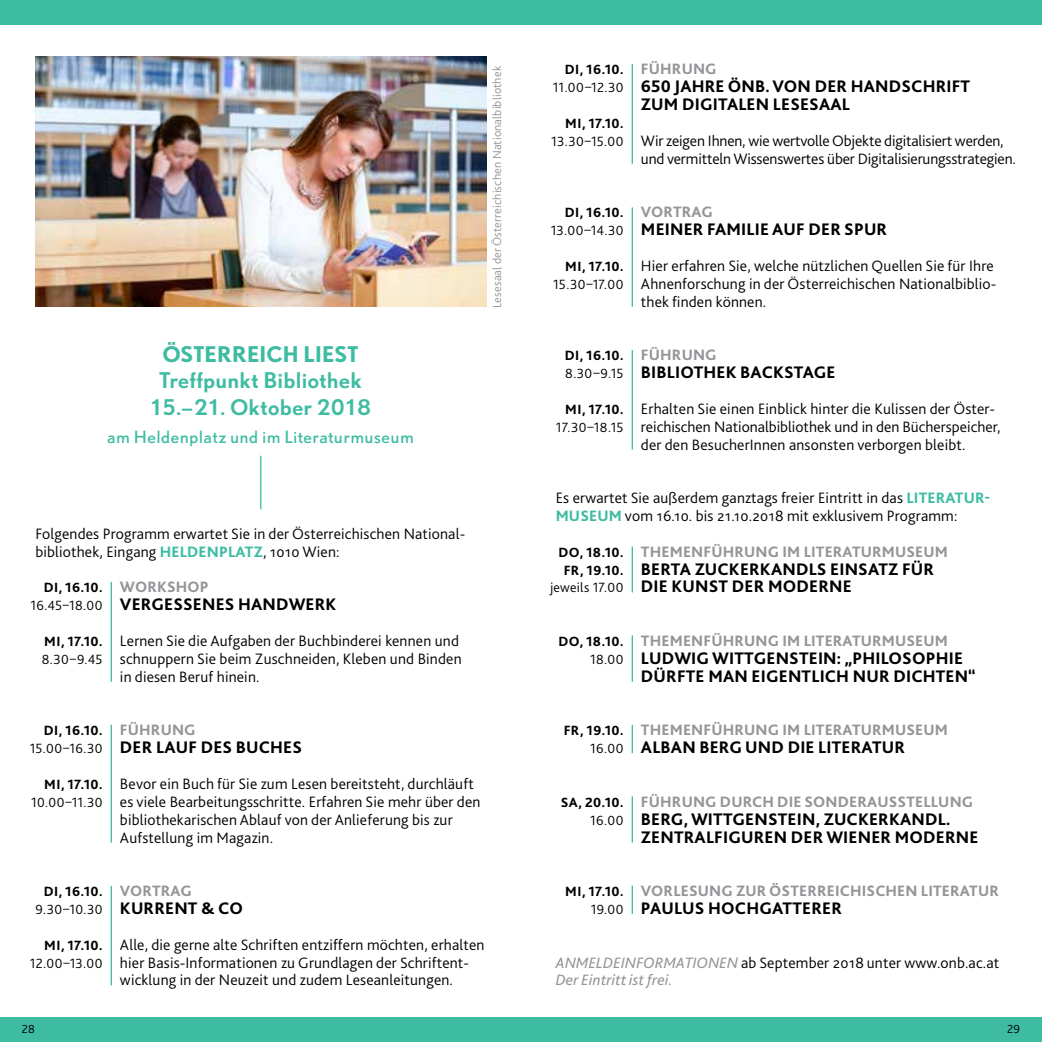
<style>
.page{position:relative;width:1042px;height:1042px;background:#fff}
.page>*{position:absolute;margin:0;border:0;box-sizing:border-box;transform-origin:0 0}
.t1{font:500 20.12px/26.2px "DTL Nobel TOT";letter-spacing:.02em;color:#3dbca2;text-align:center}
.t2{font:700 20.12px "DTL Nobel TOT";letter-spacing:.02em;color:#3dbca2}
.t3{font:800 17.5px/17.8px "Bliss 2";letter-spacing:.01em;color:#000}
.t4{font:300 15.75px/17.8px "Bliss 2";letter-spacing:.01em;color:#000}
.t5{font:800 15.75px "Bliss 2";letter-spacing:.01em;color:#939598}
.t6{font:300 15.75px/17.8px "Bliss 2";letter-spacing:-.01em;color:#000}
.t7{font:italic 15.75px/17.8px "Bliss 2";letter-spacing:.01em;color:#939598}
.t8{font:15.75px "DTL Nobel TOT";letter-spacing:.03em;color:#3dbca2}
.t9{font:800 14px/17.8px "Bliss 2";letter-spacing:.035em;color:#000;text-align:center}
.t10{font:300 14px "Bliss 2";letter-spacing:.02em;color:#000}
.t11{font:300 12.25px "Bliss 2";letter-spacing:.01em;color:#939598}
.t12{font:300 12.25px "Bliss 2";color:#000}
.s1{font-weight:800;color:#3dbca2}
.s2{font-weight:300;font-style:normal;color:#000}
</style>
<div class="page">
<div style="left:0;top:1017px;width:1042px;height:25px;background:#3dbca2"></div>
<div style="left:0;top:0;width:1042px;height:25px;background:#3dbca2"></div>
<img style="left:35px;top:57px;width:451px;height:250px">
<hr style="left:631px;top:64px;width:2px;height:100px;background:#3dbca2">
<hr style="left:631px;top:207px;width:2px;height:100px;background:#3dbca2">
<hr style="left:631px;top:350px;width:2px;height:99px;background:#3dbca2">
<hr style="left:631px;top:546px;width:2px;height:46px;background:#3dbca2">
<hr style="left:631px;top:725px;width:2px;height:28px;background:#3dbca2">
<hr style="left:631px;top:635px;width:2px;height:47px;background:#3dbca2">
<hr style="left:631px;top:796px;width:2px;height:46px;background:#3dbca2">
<hr style="left:631px;top:885px;width:2px;height:29px;background:#3dbca2">
<hr style="left:111px;top:582px;width:1px;height:100px;background:#3dbca2">
<hr style="left:111px;top:725px;width:1px;height:117px;background:#3dbca2">
<hr style="left:111px;top:886px;width:1px;height:99px;background:#3dbca2">
<hr style="left:260px;top:456px;width:1px;height:53px;background:#3dbca2">
<p class="t2" style="left:163px;top:339px;width:197px">ÖSTERREICH LIEST</p>
<p class="t1" style="left:150px;top:366px;width:223px">Treffpunkt Bibliothek<br>15.–21. Oktober 2018</p>
<p class="t8" style="left:107px;top:426px;width:308px">am Heldenplatz und im Literaturmuseum</p>
<p class="t11" style="left:489px;top:308px;width:243px;rotate:-90deg">Lesesaal der Österreichischen Nationalbibliothek</p>
<p class="t4" style="left:35px;top:524px;width:431px">Folgendes Programm erwartet Sie in der Österreichischen National&shy;bibliothek, Eingang <span class="s1">HELDENPLATZ</span>, 1010 Wien:</p>
<p class="t9" style="left:44px;top:579px;width:60px">DI, 16.10.</p>
<p class="t10" style="left:30px;top:597px;width:74px">16.45–18.00</p>
<p class="t9" style="left:44px;top:632px;width:60px">MI, 17.10.</p>
<p class="t10" style="left:42px;top:650px;width:62px">8.30–9.45</p>
<p class="t9" style="left:44px;top:722px;width:60px">DI, 16.10.</p>
<p class="t10" style="left:30px;top:740px;width:74px">15.00–16.30</p>
<p class="t9" style="left:44px;top:775px;width:60px">MI, 17.10.</p>
<p class="t10" style="left:31px;top:793px;width:73px">10.00–11.30</p>
<p class="t5" style="left:120px;top:577px;width:90px">WORKSHOP</p>
<p class="t3" style="left:120px;top:595px;width:218px">VERGESSENES HANDWERK</p>
<p class="t4" style="left:120px;top:631px;width:343px">Lernen Sie die Aufgaben der Buchbinderei kennen und schnuppern Sie beim Zuschneiden, Kleben und Binden in diesen Beruf hinein.</p>
<p class="t5" style="left:120px;top:720px;width:77px">FÜHRUNG</p>
<p class="t3" style="left:120px;top:738px;width:183px">DER LAUF DES BUCHES</p>
<p class="t4" style="left:120px;top:774px;width:362px">Bevor ein Buch für Sie zum Lesen bereitsteht, durchläuft es viele Bearbeitungsschritte. Erfahren Sie mehr über den bibliothekarischen Ablauf von der Anlieferung bis zur Aufstellung im Magazin.</p>
<p class="t9" style="left:44px;top:882px;width:60px">DI, 16.10.</p>
<p class="t10" style="left:36px;top:900px;width:68px">9.30–10.30</p>
<p class="t9" style="left:44px;top:936px;width:60px">MI, 17.10.</p>
<p class="t10" style="left:30px;top:954px;width:74px">12.00–13.00</p>
<p class="t5" style="left:120px;top:881px;width:73px">VORTRAG</p>
<p class="t3" style="left:120px;top:899px;width:125px">KURRENT &amp; CO</p>
<p class="t4" style="left:120px;top:935px;width:366px">Alle, die gerne alte Schriften entziffern möchten, erhalten hier Basis-Informationen zu Grundlagen der Schriftent&shy;wicklung in der Neuzeit und zudem Leseanleitungen.</p>
<p class="t9" style="left:565px;top:61px;width:60px">DI, 16.10.</p>
<p class="t10" style="left:553px;top:79px;width:72px">11.00–12.30</p>
<p class="t9" style="left:565px;top:114px;width:60px">MI, 17.10.</p>
<p class="t10" style="left:551px;top:133px;width:74px">13.30–15.00</p>
<p class="t9" style="left:565px;top:204px;width:60px">DI, 16.10.</p>
<p class="t10" style="left:551px;top:222px;width:74px">13.00–14.30</p>
<p class="t9" style="left:565px;top:257px;width:60px">MI, 17.10.</p>
<p class="t10" style="left:553px;top:275px;width:72px">15.30–17.00</p>
<p class="t9" style="left:565px;top:347px;width:60px">DI, 16.10.</p>
<p class="t10" style="left:565px;top:365px;width:60px">8.30–9.15</p>
<p class="t9" style="left:565px;top:400px;width:60px">MI, 17.10.</p>
<p class="t10" style="left:556px;top:418px;width:69px">17.30–18.15</p>
<p class="t5" style="left:641px;top:59px;width:77px">FÜHRUNG</p>
<p class="t3" style="left:641px;top:78px;width:331px">650 JAHRE ÖNB. VON DER HANDSCHRIFT<br>ZUM DIGITALEN LESESAAL</p>
<p class="t6" style="left:641px;top:131px;width:376px">Wir zeigen Ihnen, wie wertvolle Objekte digitalisiert werden, und vermitteln Wissenswertes über Digitalisierungsstrategien.</p>
<p class="t5" style="left:641px;top:202px;width:73px">VORTRAG</p>
<p class="t3" style="left:641px;top:220px;width:248px">MEINER FAMILIE AUF DER SPUR</p>
<p class="t4" style="left:641px;top:256px;width:357px">Hier erfahren Sie, welche nützlichen Quellen Sie für Ihre<br>Ahnenforschung in der Österreichischen Nationalbiblio&shy;thek finden können.</p>
<p class="t5" style="left:641px;top:345px;width:77px">FÜHRUNG</p>
<p class="t3" style="left:641px;top:363px;width:196px">BIBLIOTHEK BACKSTAGE</p>
<p class="t4" style="left:641px;top:399px;width:361px">Erhalten Sie einen Einblick hinter die Kulissen der Öster&shy;reichischen Nationalbibliothek und in den Bücherspeicher, der den BesucherInnen ansonsten verborgen bleibt.</p>
<p class="t4" style="left:556px;top:488px;width:436px">Es erwartet Sie außerdem ganztags freier Eintritt in das <span class="s1">LITERATUR-<br>MUSEUM</span> vom 16.10. bis 21.10.2018 mit exklusivem Programm:</p>
<p class="t9" style="left:558px;top:543px;width:67px">DO, 18.10.<br>FR, 19.10.</p>
<p class="t10" style="left:550px;top:579px;width:75px">jeweils 17.00</p>
<p class="t5" style="left:641px;top:542px;width:308px">THEMENFÜHRUNG IM LITERATURMUSEUM</p>
<p class="t3" style="left:641px;top:560px;width:295px">BERTA ZUCKERKANDLS EINSATZ FÜR<br>DIE KUNST DER MODERNE</p>
<p class="t9" style="left:558px;top:632px;width:67px">DO, 18.10.</p>
<p class="t10" style="left:590px;top:650px;width:35px">18.00</p>
<p class="t5" style="left:641px;top:631px;width:308px">THEMENFÜHRUNG IM LITERATURMUSEUM</p>
<p class="t3" style="left:641px;top:649px;width:336px">LUDWIG WITTGENSTEIN: „PHILOSOPHIE<br>DÜRFTE MAN EIGENTLICH NUR DICHTEN“</p>
<p class="t9" style="left:564px;top:722px;width:61px">FR, 19.10.</p>
<p class="t10" style="left:590px;top:740px;width:35px">16.00</p>
<p class="t5" style="left:641px;top:720px;width:308px">THEMENFÜHRUNG IM LITERATURMUSEUM</p>
<p class="t3" style="left:641px;top:738px;width:266px">ALBAN BERG UND DIE LITERATUR</p>
<p class="t9" style="left:561px;top:793px;width:64px">SA, 20.10.</p>
<p class="t10" style="left:590px;top:811px;width:35px">16.00</p>
<p class="t5" style="left:641px;top:792px;width:334px">FÜHRUNG DURCH DIE SONDERAUSSTELLUNG</p>
<p class="t3" style="left:641px;top:810px;width:339px">BERG, WITTGENSTEIN, ZUCKERKANDL.<br>ZENTRALFIGUREN DER WIENER MODERNE</p>
<p class="t9" style="left:565px;top:882px;width:60px">MI, 17.10.</p>
<p class="t10" style="left:591px;top:900px;width:34px">19.00</p>
<p class="t5" style="left:641px;top:881px;width:359px">VORLESUNG ZUR ÖSTERREICHISCHEN LITERATUR</p>
<p class="t3" style="left:641px;top:899px;width:202px">PAULUS HOCHGATTERER</p>
<p class="t7" style="left:556px;top:953px;width:445px">ANMELDEINFORMATIONEN <span class="s2">ab September 2018 unter www.onb.ac.at<br></span>Der Eintritt ist frei.</p>
<p class="t12" style="left:22px;top:1021px;width:15px">28</p>
<p class="t12" style="left:1007px;top:1021px;width:14px">29</p>
</div>
